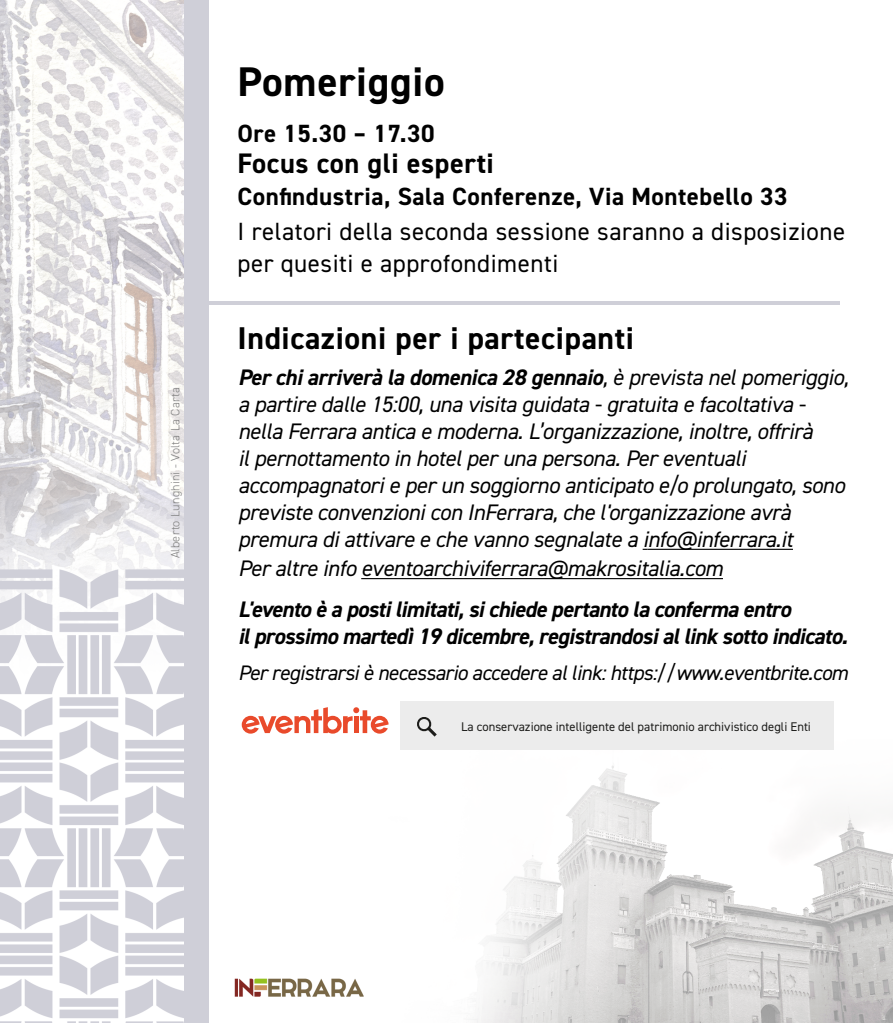
<style>
.page{position:relative;width:893px;height:1023px;background:#fff}
.page>*{position:absolute;margin:0;border:0;box-sizing:border-box;transform-origin:0 0}
.t1{font:700 41.55px "DIN2014";letter-spacing:.02em;color:#000}
.t2{font:700 31.5px "DIN2014";letter-spacing:.02em;color:#000}
.t3{font:700 28.2px "DIN2014";letter-spacing:.02em;color:#000}
.t4{font:24.9px/31.7px "DIN2014";letter-spacing:.02em;color:#000}
.t5{font:700 24.9px "DIN2014";letter-spacing:.02em;color:#000}
.t6{font:italic 22.5px/27px "DIN2014";letter-spacing:-.015em;color:#000}
.t7{font:italic 700 22.5px/27px "DIN2014";letter-spacing:-.025em;color:#000}
.t8{font:italic 21px "DIN2014";letter-spacing:-.025em;color:#000}
.t9{font:12.6px "DIN2014";color:#1d1d1b}
.t10{font:300 12.15px "DIN2014";letter-spacing:.02em;color:#808080}
.s1{font-weight:700}
</style>
<div class="page">
<img style="left:0;top:0;width:893px;height:1022px">
<div style="left:184px;top:0;width:24px;height:1022px;background:#cfcfd8"></div>
<hr style="left:196px;top:301px;width:643px;height:4px;background:#cfcfd8">
<hr style="left:648px;top:548px;width:145px;height:2px;background:#000">
<hr style="left:361px;top:578px;width:362px;height:1px;background:#000">
<div style="left:400px;top:701px;width:434px;height:49px;background:#ececec"></div>
<svg style="left:417px;top:717px;width:20px;height:19px"></svg>
<svg style="left:242px;top:707px;width:147px;height:26px"></svg>
<p class="t10" style="left:168px;top:558px;width:172px;rotate:-90deg">Alberto Lunghini - Volta La Carta</p>
<h1 class="t1" style="left:237px;top:54px;width:209px">Pomeriggio</h1>
<p class="t5" style="left:237px;top:117px;width:199px">Ore 15.30 – 17.30</p>
<p class="t3" style="left:237px;top:145px;width:258px">Focus con gli esperti</p>
<p class="t5" style="left:237px;top:180px;width:552px">Confindustria, Sala Conferenze, Via Montebello 33</p>
<p class="t4" style="left:237px;top:215px;width:609px">I relatori della seconda sessione saranno a disposizione per quesiti e approfondimenti</p>
<h2 class="t2" style="left:237px;top:317px;width:398px">Indicazioni per i partecipanti</h2>
<p class="t6" style="left:238px;top:363px;width:612px"><span class="s1">Per chi arriverà la domenica 28 gennaio</span>, è prevista nel pomeriggio, a partire dalle 15:00, una visita guidata - gratuita e facoltativa - nella Ferrara antica e moderna. L’organizzazione, inoltre, offrirà<br>il pernottamento in hotel per una persona. Per eventuali accompagnatori e per un soggiorno anticipato e/o prolungato, sono previste convenzioni con InFerrara, che l'organizzazione avrà premura di attivare e che vanno segnalate a info@inferrara.it</p>
<p class="t6" style="left:238px;top:554px;width:486px">Per altre info eventoarchiviferrara@makrositalia.com</p>
<p class="t7" style="left:238px;top:595px;width:611px">L'evento è a posti limitati, si chiede pertanto la conferma entro<br>il prossimo martedì 19 dicembre, registrandosi al link sotto indicato.</p>
<p class="t8" style="left:238px;top:659px;width:612px">Per registrarsi è necessario accedere al link: https://www.eventbrite.com</p>
<p class="t9" style="left:461px;top:718px;width:351px">La conservazione intelligente del patrimonio archivistico degli Enti</p>
</div>
